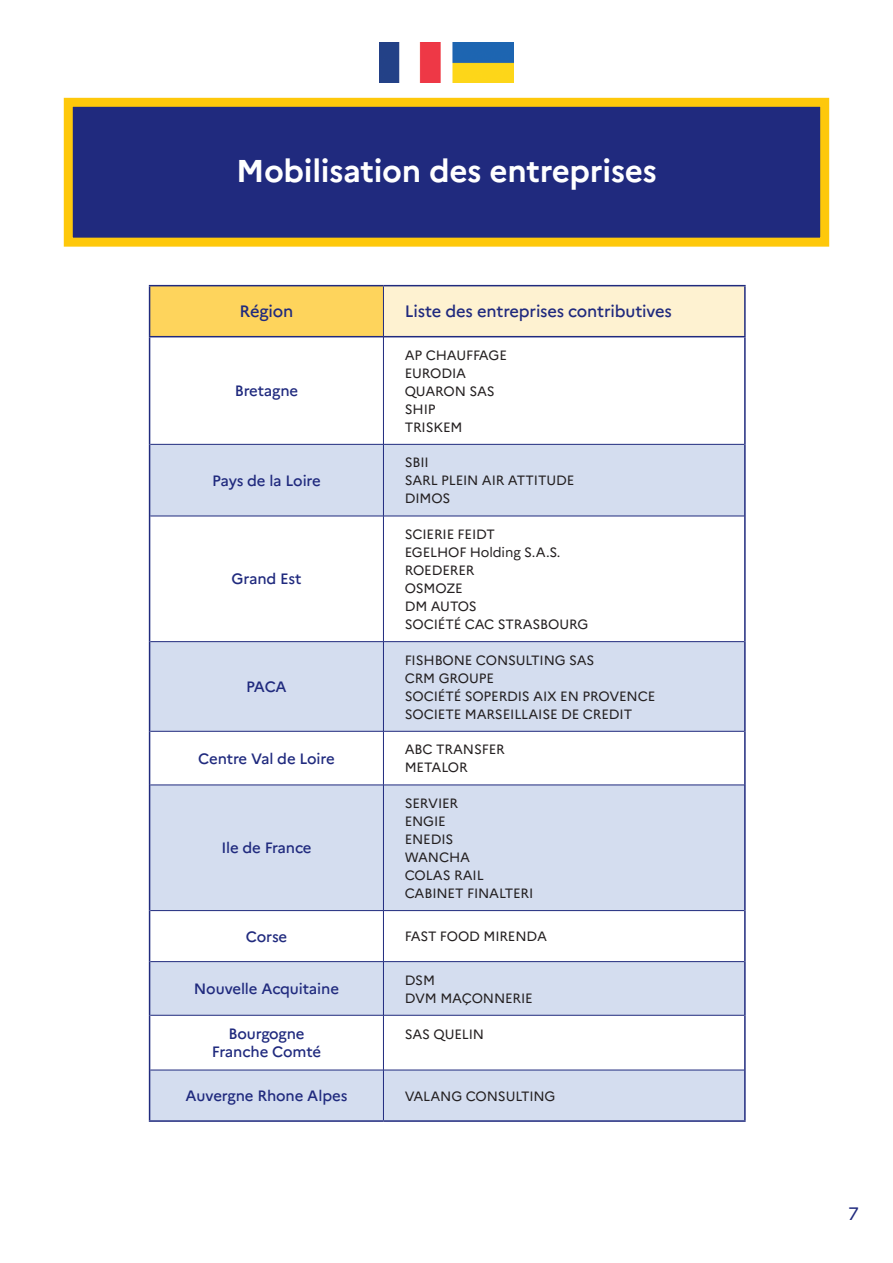
<style>
.page{position:relative;width:893px;height:1263px;background:#fff}
.page>*{position:absolute;margin:0;border:0;box-sizing:border-box;transform-origin:0 0}
.t1{font:700 31.5px "Marianne";letter-spacing:-.01em;color:#fff}
.t2{font:18px "Marianne";color:#202a7e}
.t3{font:500 16.5px "Marianne";letter-spacing:-.01em;color:#202a7e}
.t4{font:500 15px/18px "Marianne";letter-spacing:-.01em;color:#202a7e;text-align:center}
.t5{font:13.5px/18px "Marianne";letter-spacing:-.01em;color:#231f20}
</style>
<div class="page">
<div style="left:64px;top:98px;width:765px;height:149px;background:#202a7e;border:9px solid #fec80b"></div>
<img style="left:453px;top:43px;width:61px;height:40px">
<img style="left:379px;top:43px;width:61px;height:40px">
<div style="left:150px;top:286px;width:233px;height:51px;background:#fed45c"></div>
<div style="left:383px;top:286px;width:362px;height:51px;background:#fef2d1"></div>
<svg style="left:150px;top:445px;width:594px;height:675px;fill:#d4ddef"></svg>
<hr style="left:149px;top:285px;width:234px;height:1px;background:#202a7e">
<hr style="left:149px;top:286px;width:1px;height:50px;background:#202a7e">
<hr style="left:383px;top:285px;width:363px;height:1px;background:#202a7e">
<hr style="left:744px;top:286px;width:2px;height:50px;background:#202a7e">
<hr style="left:149px;top:336px;width:234px;height:1px;background:#202a7e">
<hr style="left:149px;top:337px;width:1px;height:107px;background:#202a7e">
<hr style="left:384px;top:336px;width:362px;height:1px;background:#202a7e">
<hr style="left:744px;top:337px;width:2px;height:107px;background:#202a7e">
<hr style="left:149px;top:444px;width:1px;height:72px;background:#202a7e">
<hr style="left:744px;top:444px;width:2px;height:72px;background:#202a7e">
<hr style="left:149px;top:516px;width:1px;height:126px;background:#202a7e">
<hr style="left:744px;top:516px;width:2px;height:126px;background:#202a7e">
<hr style="left:149px;top:642px;width:1px;height:89px;background:#202a7e">
<hr style="left:744px;top:642px;width:2px;height:89px;background:#202a7e">
<hr style="left:149px;top:731px;width:1px;height:54px;background:#202a7e">
<hr style="left:744px;top:731px;width:2px;height:54px;background:#202a7e">
<hr style="left:149px;top:785px;width:1px;height:125px;background:#202a7e">
<hr style="left:744px;top:785px;width:2px;height:125px;background:#202a7e">
<hr style="left:149px;top:910px;width:1px;height:52px;background:#202a7e">
<hr style="left:744px;top:910px;width:2px;height:52px;background:#202a7e">
<hr style="left:149px;top:962px;width:1px;height:53px;background:#202a7e">
<hr style="left:744px;top:962px;width:2px;height:53px;background:#202a7e">
<hr style="left:149px;top:1015px;width:1px;height:55px;background:#202a7e">
<hr style="left:744px;top:1015px;width:2px;height:55px;background:#202a7e">
<hr style="left:149px;top:1070px;width:1px;height:50px;background:#202a7e">
<hr style="left:744px;top:1070px;width:2px;height:50px;background:#202a7e">
<hr style="left:149px;top:1120px;width:234px;height:2px;background:#202a7e">
<hr style="left:383px;top:1120px;width:363px;height:2px;background:#202a7e">
<hr style="left:383px;top:286px;width:1px;height:51px;background:#202a7e">
<hr style="left:383px;top:337px;width:1px;height:107px;background:#202a7e">
<hr style="left:150px;top:444px;width:233px;height:1px;background:#202a7e">
<hr style="left:383px;top:444px;width:361px;height:1px;background:#202a7e">
<hr style="left:383px;top:444px;width:1px;height:72px;background:#202a7e">
<hr style="left:150px;top:516px;width:233px;height:1px;background:#202a7e">
<hr style="left:383px;top:516px;width:361px;height:1px;background:#202a7e">
<hr style="left:383px;top:516px;width:1px;height:125px;background:#202a7e">
<hr style="left:150px;top:641px;width:233px;height:1px;background:#202a7e">
<hr style="left:383px;top:641px;width:361px;height:1px;background:#202a7e">
<hr style="left:383px;top:642px;width:1px;height:89px;background:#202a7e">
<hr style="left:150px;top:731px;width:233px;height:1px;background:#202a7e">
<hr style="left:383px;top:731px;width:361px;height:1px;background:#202a7e">
<hr style="left:383px;top:731px;width:1px;height:54px;background:#202a7e">
<hr style="left:150px;top:785px;width:233px;height:1px;background:#202a7e">
<hr style="left:383px;top:785px;width:361px;height:1px;background:#202a7e">
<hr style="left:383px;top:785px;width:1px;height:125px;background:#202a7e">
<hr style="left:150px;top:910px;width:233px;height:1px;background:#202a7e">
<hr style="left:383px;top:910px;width:361px;height:1px;background:#202a7e">
<hr style="left:383px;top:911px;width:1px;height:50px;background:#202a7e">
<hr style="left:150px;top:961px;width:233px;height:1px;background:#202a7e">
<hr style="left:383px;top:961px;width:361px;height:1px;background:#202a7e">
<hr style="left:383px;top:962px;width:1px;height:53px;background:#202a7e">
<hr style="left:150px;top:1015px;width:233px;height:1px;background:#202a7e">
<hr style="left:383px;top:1015px;width:361px;height:1px;background:#202a7e">
<hr style="left:383px;top:1015px;width:1px;height:55px;background:#202a7e">
<hr style="left:150px;top:1070px;width:233px;height:1px;background:#202a7e">
<hr style="left:383px;top:1070px;width:361px;height:1px;background:#202a7e">
<hr style="left:383px;top:1070px;width:1px;height:50px;background:#202a7e">
<h1 class="t1" style="left:236px;top:151px;width:422px">Mobilisation des entreprises</h1>
<p class="t3" style="left:240px;top:301px;width:55px">Région</p>
<p class="t3" style="left:405px;top:301px;width:269px">Liste des entreprises contributives</p>
<p class="t4" style="left:235px;top:382px;width:65px">Bretagne</p>
<p class="t4" style="left:212px;top:471px;width:110px">Pays de la Loire</p>
<p class="t4" style="left:232px;top:570px;width:71px">Grand Est</p>
<p class="t4" style="left:246px;top:678px;width:42px">PACA</p>
<p class="t5" style="left:405px;top:346px;width:63px">AP CHAUFFAGE<br>EURODIA<br>QUARON</p>
<p class="t5" style="left:469px;top:382px;width:27px">SAS</p>
<p class="t5" style="left:405px;top:400px;width:59px">SHIP<br>TRISKEM</p>
<p class="t5" style="left:405px;top:453px;width:52px">SBII<br>SARL PLEIN</p>
<p class="t5" style="left:482px;top:471px;width:44px">AIR ATTITUDE</p>
<p class="t5" style="left:405px;top:489px;width:47px">DIMOS</p>
<p class="t5" style="left:405px;top:525px;width:157px">SCIERIE FEIDT<br>EGELHOF HOLDING S.A.S.<br>ROEDERER<br>OSMO</p>
<p class="t5" style="left:405px;top:579px;width:57px;text-indent:42px">ZE<br>DM AUTOS<br>SOCIÉTÉ</p>
<p class="t5" style="left:465px;top:615px;width:125px">CAC STRASBOURG</p>
<p class="t5" style="left:405px;top:651px;width:191px">FISHBONE CONSULTING SAS<br>CRM GROUPE<br>SOCIÉTÉ</p>
<p class="t5" style="left:405px;top:687px;width:252px;text-indent:60px">SOPERDIS AIX EN PROVENCE<br>SOCIETE MARSEILLAISE DE CREDIT</p>
<p class="t4" style="left:198px;top:749px;width:138px">Centre Val de Loire</p>
<p class="t5" style="left:405px;top:740px;width:102px">ABC TRANSFER<br>METALOR</p>
<p class="t4" style="left:221px;top:839px;width:92px">Ile de France</p>
<p class="t5" style="left:405px;top:794px;width:130px">SERVIER<br>ENGIE<br>ENEDIS<br>WANCHA<br>COLAS RAIL<br>CABINET FINALTERI</p>
<p class="t4" style="left:246px;top:927px;width:43px">Corse</p>
<p class="t5" style="left:405px;top:927px;width:144px">FAST FOOD MIRENDA</p>
<p class="t4" style="left:194px;top:980px;width:147px">Nouvelle Acquitaine</p>
<p class="t5" style="left:405px;top:971px;width:130px">DSM<br>DVM MAÇONNERIE</p>
<p class="t4" style="left:212px;top:1025px;width:111px">Bourgogne<br>Franche Comté</p>
<p class="t5" style="left:405px;top:1025px;width:81px">SAS QUELIN</p>
<p class="t4" style="left:186px;top:1087px;width:163px">Auvergne Rhone Alpes</p>
<p class="t5" style="left:405px;top:1087px;width:20px">VALANG</p>
<p class="t5" style="left:466px;top:1087px;width:10px">CONSULTING</p>
<h2 class="t2" style="left:848px;top:1203px;width:12px">7</h2>
</div>
